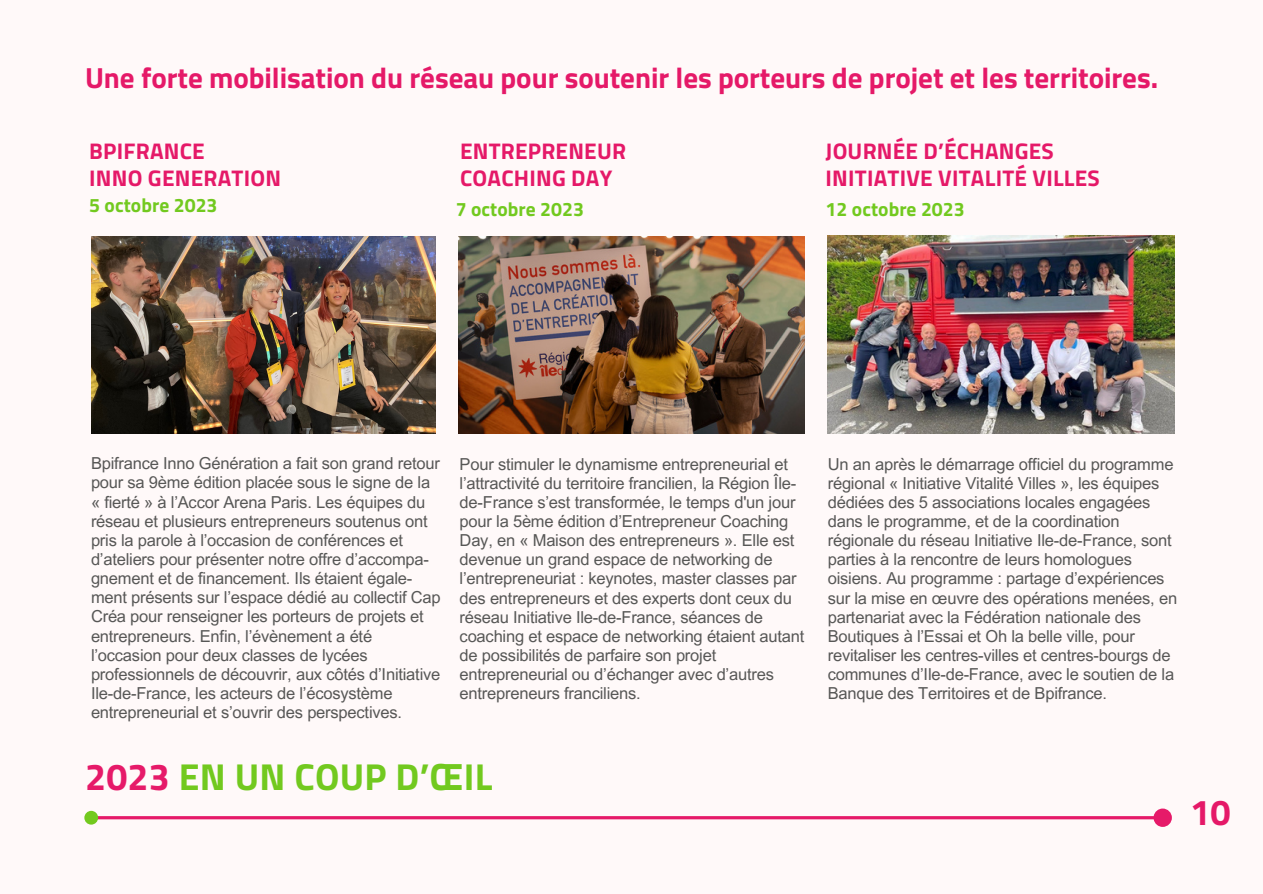
<style>
.page{position:relative;width:1263px;height:894px;background:#fff}
.page>*{position:absolute;margin:0;border:0;box-sizing:border-box;transform-origin:0 0}
.t1{font:700 37.5px "Titillium Web";letter-spacing:.01em;color:#72c91f}
.t2{font:700 36px "Titillium Web";color:#e51968}
.t3{font:700 29.1px "Titillium Web";color:#e51968}
.t4{font:700 22.65px/27px "Titillium Web";letter-spacing:.01em;color:#e51968}
.t5{font:700 19.5px "Titillium Web";letter-spacing:.005em;color:#72c91f}
.t6{font:16.5px/19.2px "Arial MT Pro";letter-spacing:-.01em;color:#575756}
.s1{color:#e61a69}
</style>
<div class="page">
<div style="left:0;top:0;width:1263px;height:893px;background:#fff9f9"></div>
<svg style="left:1154px;top:808px;width:18px;height:18px"></svg>
<div style="left:84px;top:810px;width:14px;height:14px;background:#73c91f;border-radius:50%"></div>
<img style="left:828px;top:236px;width:346px;height:198px">
<img style="left:458px;top:237px;width:346px;height:196px">
<img style="left:91px;top:237px;width:344px;height:196px">
<h3 class="t3" style="left:85px;top:55px;width:1074px">Une forte mobilisation du réseau pour soutenir les porteurs de projet et les territoires.</h3>
<h3 class="t4" style="left:89px;top:137px;width:193px">BPIFRANCE<br>INNO GENERATION</h3>
<h3 class="t4" style="left:460px;top:137px;width:168px">ENTREPRENEUR<br>COACHING DAY</h3>
<h3 class="t4" style="left:826px;top:137px;width:276px">JOURNÉE D’ÉCHANGES<br>INITIATIVE VITALITÉ VILLES</h3>
<p class="t5" style="left:89px;top:190px;width:130px">5 octobre 2023</p>
<p class="t5" style="left:456px;top:194px;width:130px">7 octobre 2023</p>
<p class="t5" style="left:826px;top:194px;width:141px">12 octobre 2023</p>
<p class="t6" style="left:91px;top:456px;width:351px">Bpifrance Inno Génération a fait son grand retour pour sa 9ème édition placée sous le signe de la « fierté » à l’Accor Arena Paris. Les équipes du réseau et plusieurs entrepreneurs soutenus ont pris la parole à l’occasion de conférences et d’ateliers pour présenter notre offre d’accompa&shy;gnement et de financement. Ils étaient égale&shy;ment présents sur l’espace dédié au collectif Cap Créa pour renseigner les porteurs de projets et entrepreneurs. Enfin, l’évènement a été l’occasion pour deux classes de lycées professionnels de découvrir, aux côtés d’Initiative Ile-de-France, les acteurs de l’écosystème entrepreneurial et s’ouvrir des perspectives.</p>
<p class="t6" style="left:460px;top:456px;width:346px">Pour stimuler le dynamisme entrepreneurial et l’attractivité du territoire francilien, la Région Île&shy;de-France s’est transformée, le temps d'un jour pour la 5ème édition d’Entrepreneur Coaching Day, en « Maison des entrepreneurs ». Elle est devenue un grand espace de networking de l’entrepreneuriat : keynotes, master classes par des entrepreneurs et des experts dont ceux du réseau Initiative Ile-de-France, séances de coaching et espace de networking étaient autant de possibilités de parfaire son projet entrepreneurial ou d’échanger avec d’autres entrepreneurs franciliens.</p>
<h1 class="t1" style="left:85px;top:747px;width:409px"><span class="s1">2023</span> EN UN COUP D’ŒIL</h1>
<p class="t6" style="left:828px;top:456px;width:351px">Un an après le démarrage officiel du programme régional « Initiative Vitalité Villes », les équipes dédiées des 5 associations locales engagées dans le programme, et de la coordination régionale du réseau Initiative Ile-de-France, sont parties à la rencontre de leurs homologues oisiens. Au programme : partage d’expériences sur la mise en œuvre des opérations menées, en partenariat avec la Fédération nationale des Boutiques à l’Essai et Oh la belle ville, pour revitaliser les centres-villes et centres-bourgs de communes d’Ile-de-France, avec le soutien de la Banque des Territoires et de Bpifrance.</p>
<h2 class="t2" style="left:1190px;top:784px;width:42px">10</h2>
</div>
